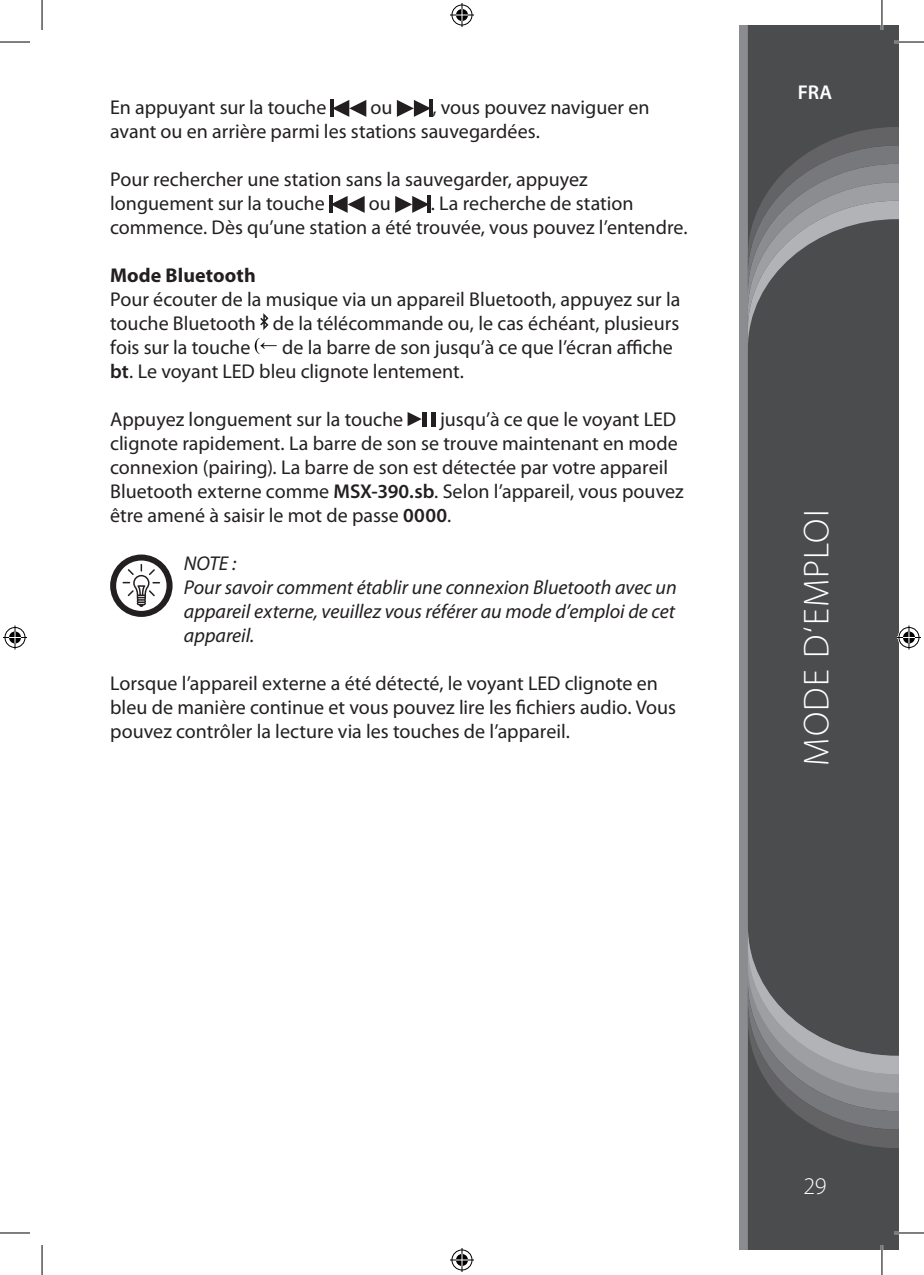
<style>
.page{position:relative;width:924px;height:1275px;background:#fff}
.page>*{position:absolute;margin:0;border:0;box-sizing:border-box;transform-origin:0 0}
.t1{font:300 36px "Myriad Pro";letter-spacing:.04em;color:#fff}
.t2{font:300 24px "Myriad Pro";color:#fff}
.t3{font:20px/24px "Myriad Pro";color:#231f20}
.t4{font:italic 20px/24px "Myriad Pro";color:#231f20}
.t5{font:700 20px "Myriad Pro";letter-spacing:.005em;color:#231f20}
.t6{font:600 20px "Myriad Pro";color:#fff}
.s1{font-weight:600}
</style>
<div class="page">
<div style="left:739px;top:25px;width:159px;height:1225px;background:#8a8c8f"></div>
<div style="left:748px;top:349px;width:150px;height:577px;background:#4b4c4d"></div>
<svg style="left:747px;top:25px;width:151px;height:324px;background:#5c5e5f"></svg>
<svg style="left:747px;top:926px;width:151px;height:324px;background:#5d5e5f"></svg>
<svg style="left:333px;top:100px;width:33px;height:17px"></svg>
<hr style="left:330px;top:100px;width:3px;height:17px;background:#231f20">
<svg style="left:396px;top:100px;width:33px;height:17px"></svg>
<hr style="left:429px;top:100px;width:3px;height:17px;background:#231f20">
<svg style="left:332px;top:196px;width:32px;height:17px"></svg>
<hr style="left:329px;top:196px;width:3px;height:17px;background:#231f20">
<svg style="left:395px;top:196px;width:32px;height:17px"></svg>
<hr style="left:427px;top:196px;width:3px;height:17px;background:#231f20">
<svg style="left:260px;top:313px;width:8px;height:17px"></svg>
<img style="left:254px;top:337px;width:23px;height:17px">
<svg style="left:407px;top:412px;width:14px;height:14px"></svg>
<div style="left:421px;top:412px;width:5px;height:14px;background:#231f20"></div>
<div style="left:431px;top:412px;width:5px;height:14px;background:#231f20"></div>
<svg style="left:110px;top:554px;width:62px;height:63px"></svg>
<hr style="left:893px;top:41px;width:30px;height:2px;background:#fff">
<hr style="left:893px;top:1231px;width:30px;height:3px;background:#fff">
<hr style="left:880px;top:0;width:2px;height:30px;background:#fff">
<hr style="left:880px;top:1245px;width:2px;height:30px;background:#fff">
<hr style="left:0;top:42px;width:30px;height:1px;background:#000">
<hr style="left:893px;top:42px;width:30px;height:1px;background:#000">
<hr style="left:0;top:1232px;width:30px;height:1px;background:#000">
<hr style="left:893px;top:1232px;width:30px;height:1px;background:#000">
<hr style="left:42px;top:0;width:1px;height:30px;background:#000">
<hr style="left:42px;top:1245px;width:1px;height:30px;background:#000">
<hr style="left:881px;top:0;width:1px;height:30px;background:#000">
<hr style="left:881px;top:1245px;width:1px;height:30px;background:#000">
<svg style="left:450px;top:3px;width:24px;height:24px"></svg>
<svg style="left:450px;top:1248px;width:24px;height:24px"></svg>
<svg style="left:3px;top:625px;width:24px;height:24px"></svg>
<svg style="left:896px;top:625px;width:24px;height:24px"></svg>
<p class="t3" style="left:110px;top:95px;width:218px">En appuyant sur la touche</p>
<p class="t3" style="left:370px;top:95px;width:24px">ou</p>
<p class="t3" style="left:110px;top:95px;width:540px;text-indent:322px">, vous pouvez naviguer en avant ou en arrière parmi les stations sauvegardées.</p>
<p class="t3" style="left:110px;top:167px;width:479px">Pour rechercher une station sans la sauvegarder, appuyez longuement sur la touche</p>
<p class="t3" style="left:110px;top:191px;width:577px;text-indent:320px">. La recherche de station commence. Dès qu’une station a été trouvée, vous pouvez l’entendre.</p>
<p class="t5" style="left:110px;top:262px;width:147px">Mode Bluetooth</p>
<p class="t3" style="left:110px;top:287px;width:571px;text-align:justify">Pour écouter de la musique via un appareil Bluetooth, appuyez sur la touche Bluetooth de la télécommande ou, le cas échéant, plusieurs fois sur la touche</p>
<p class="t3" style="left:369px;top:191px;width:24px">ou</p>
<p class="t3" style="left:110px;top:335px;width:564px;text-indent:172px">de la barre de son jusqu’à ce que l’écran affiche <span class="s1">bt</span>. Le voyant LED bleu clignote lentement.</p>
<p class="t3" style="left:110px;top:407px;width:294px">Appuyez longuement sur la touche</p>
<p class="t3" style="left:110px;top:407px;width:575px;text-indent:330px">jusqu’à ce que le voyant LED clignote rapidement. La barre de son se trouve maintenant en mode connexion (pairing). La barre de son est détectée par votre appareil Bluetooth externe comme <span class="s1">MSX-390.sb</span>. Selon l’appareil, vous pouvez être amené à saisir le mot de passe <span class="s1">0000</span>.</p>
<p class="t4" style="left:184px;top:551px;width:494px">Note :<br>Pour savoir comment établir une connexion Bluetooth avec un appareil externe, veuillez vous référer au mode d’emploi de cet appareil.</p>
<p class="t3" style="left:110px;top:671px;width:567px">Lorsque l’appareil externe a été détecté, le voyant LED clignote en bleu de manière continue et vous pouvez lire les fichiers audio. Vous pouvez contrôler la lecture via les touches de l’appareil.</p>
<p class="t6" style="left:797px;top:79px;width:36px">FRA</p>
<h1 class="t1" style="left:796px;top:765px;width:258px;rotate:-90deg">Mode d‘emploi</h1>
<p class="t2" style="left:803px;top:1173px;width:24px">29</p>
</div>
